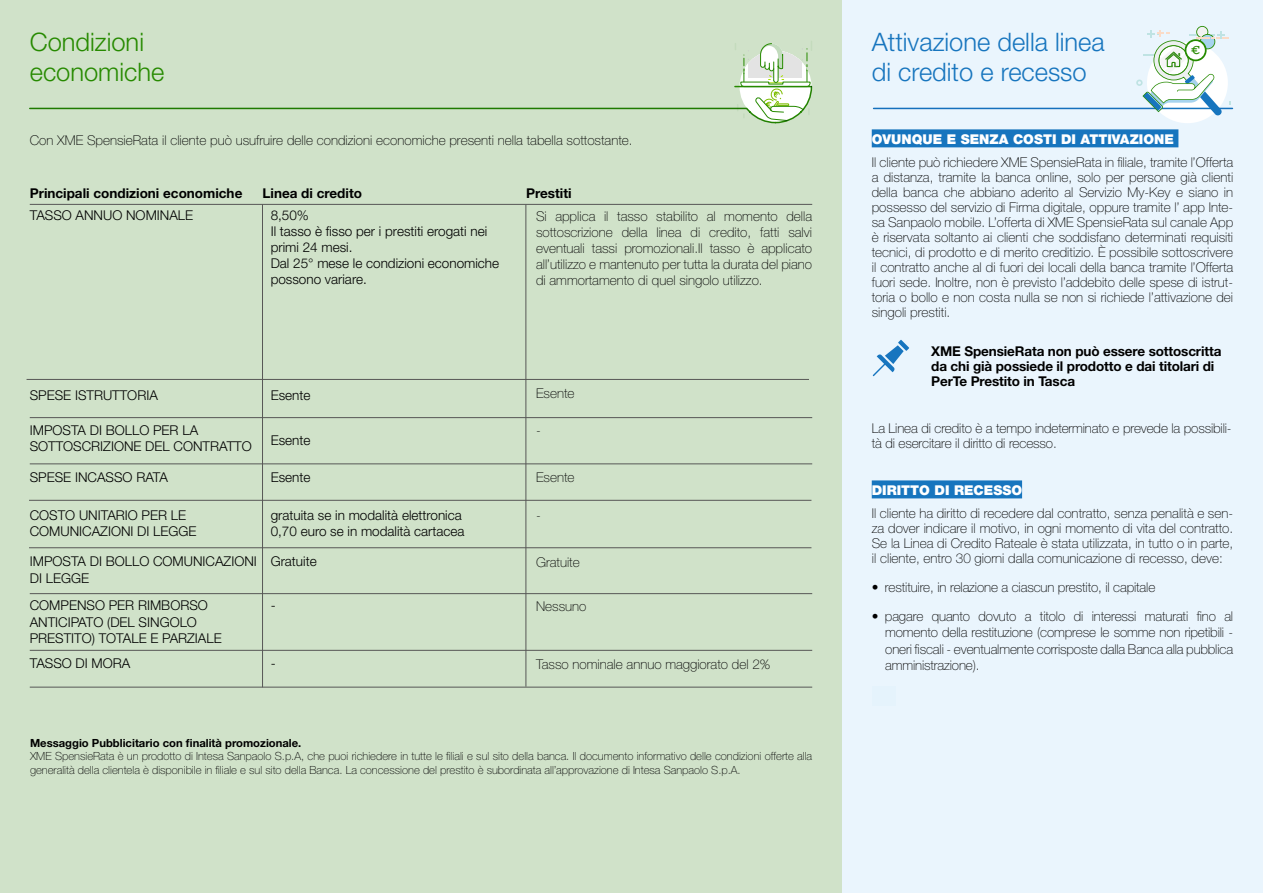
<style>
.page{position:relative;width:1263px;height:893px;background:#fff}
.page>*{position:absolute;margin:0;border:0;box-sizing:border-box;transform-origin:0 0}
.t1{font:300 25.5px/30px "Helvetica Neue LT Std";color:#1775be}
.t2{font:300 25.5px "Helvetica Neue LT Std";color:#268a00}
.t3{font:13.65px "Courier";color:#268a00}
.t4{font:100 13.5px/15px "Helvetica Neue LT Std";color:#000;text-align:justify}
.t5{font:300 13.5px/16.2px "Helvetica Neue LT Std";color:#000}
.t6{font:700 13.5px/15px "Helvetica Neue LT Std";letter-spacing:-.01em;color:#000}
.t7{font:900 13.5px "Helvetica Neue LT Std";color:#fff}
.msg{font:100 11.25px/13.5px "Helvetica Neue LT Std";color:#000}
.msg-2{font:700 11.25px "Helvetica Neue LT Std";color:#000}
</style>
<div class="page">
<div style="left:842px;top:0;width:421px;height:893px;background:#eaf5fd"></div>
<div style="left:0;top:0;width:842px;height:893px;background:#d0e2c9"></div>
<svg style="left:29px;top:41px;width:784px;height:83px"></svg>
<hr style="left:262px;top:204px;width:1px;height:483px;background:#575756">
<hr style="left:30px;top:417px;width:782px;height:1px;background:#575756">
<hr style="left:30px;top:464px;width:782px;height:1px;background:#575756">
<hr style="left:27px;top:379px;width:782px;height:1px;background:#575756">
<hr style="left:30px;top:204px;width:782px;height:1px;background:#575756">
<hr style="left:526px;top:205px;width:1px;height:482px;background:#575756">
<hr style="left:30px;top:593px;width:782px;height:1px;background:#575756">
<hr style="left:29px;top:500px;width:782px;height:1px;background:#575756">
<hr style="left:29px;top:547px;width:782px;height:1px;background:#575756">
<hr style="left:30px;top:650px;width:782px;height:1px;background:#575756">
<hr style="left:30px;top:687px;width:782px;height:1px;background:#575756">
<svg style="left:873px;top:340px;width:36px;height:36px"></svg>
<div style="left:1147px;top:42px;width:81px;height:81px;background:#fff;border-radius:50%"></div>
<hr style="left:873px;top:108px;width:359px;height:1px;background:#1775be">
<svg style="left:1136px;top:26px;width:94px;height:90px"></svg>
<div style="left:872px;top:129px;width:306px;height:18px;background:#1775be"></div>
<div style="left:872px;top:480px;width:150px;height:18px;background:#1775be"></div>
<div style="left:872px;top:686px;width:23px;height:20px;background:#e5f3fc"></div>
<p class="t2" style="left:30px;top:27px;width:116px">Condizioni</p>
<p class="t2" style="left:30px;top:57px;width:136px">economiche</p>
<p class="t4" style="left:30px;top:132px;width:604px">Con XME SpensieRata il cliente può usufruire delle condizioni economiche presenti nella tabella sottostante.</p>
<p class="t6" style="left:30px;top:185px;width:214px">Principali condizioni economiche</p>
<p class="t6" style="left:526px;top:185px;width:47px">Prestiti</p>
<p class="t6" style="left:262px;top:185px;width:101px">Linea di credito</p>
<p class="t5" style="left:271px;top:206px;width:40px">8,50%</p>
<p class="t5" style="left:271px;top:223px;width:218px">Il tasso è fisso per i prestiti erogati nei primi 24 mesi.</p>
<p class="t5" style="left:271px;top:255px;width:230px">Dal 25° mese le condizioni economiche possono variare.</p>
<p class="t5" style="left:30px;top:206px;width:165px">TASSO ANNUO NOMINALE</p>
<p class="t4" style="left:536px;top:208px;width:278px;line-height:16.2px">Si applica il tasso stabilito al momento della sottoscrizione della linea di credito, fatti salvi eventuali tassi promozionali.Il tasso è applicato all’utilizzo e mantenuto per tutta la durata del piano di ammortamento di quel singolo utilizzo.</p>
<p class="t5" style="left:30px;top:387px;width:130px">SPESE ISTRUTTORIA</p>
<p class="t5" style="left:30px;top:421px;width:223px">IMPOSTA DI BOLLO PER LA<br>SOTTOSCRIZIONE DEL CONTRATTO</p>
<p class="t5" style="left:271px;top:387px;width:41px">Esente</p>
<p class="t5" style="left:271px;top:432px;width:41px">Esente</p>
<p class="t4" style="left:536px;top:386px;width:40px">Esente</p>
<p class="t4" style="left:536px;top:422px;width:6px">-</p>
<p class="t5" style="left:30px;top:468px;width:140px">SPESE INCASSO RATA</p>
<p class="t5" style="left:271px;top:468px;width:41px">Esente</p>
<p class="t4" style="left:536px;top:469px;width:40px">Esente</p>
<p class="t5" style="left:30px;top:507px;width:158px">COSTO UNITARIO PER LE</p>
<p class="t4" style="left:536px;top:508px;width:6px">-</p>
<p class="t5" style="left:30px;top:523px;width:168px">COMUNICAZIONI DI LEGGE</p>
<p class="t5" style="left:271px;top:507px;width:193px">gratuita se in modalità elettronica</p>
<p class="t5" style="left:271px;top:523px;width:195px">0,70 euro se in modalità cartacea</p>
<p class="t5" style="left:30px;top:553px;width:229px">IMPOSTA DI BOLLO COMUNICAZIONI</p>
<p class="t4" style="left:536px;top:554px;width:45px">Gratuite</p>
<p class="t5" style="left:30px;top:569px;width:61px">DI LEGGE</p>
<p class="t5" style="left:271px;top:553px;width:48px">Gratuite</p>
<p class="t5" style="left:30px;top:597px;width:180px">COMPENSO PER RIMBORSO</p>
<p class="t4" style="left:536px;top:598px;width:52px">Nessuno</p>
<p class="t5" style="left:30px;top:613px;width:193px">ANTICIPATO (DEL SINGOLO<br>PRESTITO) TOTALE E PARZIALE</p>
<p class="t5" style="left:271px;top:597px;width:6px">-</p>
<p class="t5" style="left:30px;top:655px;width:102px">TASSO DI MORA</p>
<p class="t5" style="left:271px;top:655px;width:6px">-</p>
<p class="t4" style="left:536px;top:656px;width:236px">Tasso nominale annuo maggiorato del 2%</p>
<p class="msg-2" style="left:30px;top:736px;width:273px">Messaggio Pubblicitario con finalità promozionale.</p>
<p class="msg" style="left:30px;top:749px;width:784px">XME SpensieRata è un prodotto di Intesa Sanpaolo S.p.A, che puoi richiedere in tutte le filiali e sul sito della banca. Il documento informativo delle condizioni offerte alla generalità della clientela è disponibile in filiale e sul sito della Banca. La concessione del prestito è subordinata all’approvazione di Intesa Sanpaolo S.p.A.</p>
<p class="t1" style="left:872px;top:27px;width:234px">Attivazione della linea di credito e recesso</p>
<p class="t3" style="left:1191px;top:39px;width:10px">€</p>
<p class="t7" style="left:872px;top:131px;width:304px">OVUNQUE E SENZA COSTI DI ATTIVAZIONE</p>
<p class="t4" style="left:872px;top:155px;width:363px">Il cliente può richiedere XME SpensieRata in filiale, tramite l’Offerta a distanza, tramite la banca online, solo per persone già clienti della banca che abbiano aderito al Servizio My-Key e siano in possesso del servizio di Firma digitale, oppure tramite l’ app Inte&shy;sa Sanpaolo mobile. L’offerta di XME SpensieRata sul canale App è riservata soltanto ai clienti che soddisfano determinati requisiti tecnici, di prodotto e di merito creditizio. È possibile sottoscrivere il contratto anche al di fuori dei locali della banca tramite l’Offerta fuori sede. Inoltre, non è previsto l’addebito delle spese di istrut&shy;toria o bollo e non costa nulla se non si richiede l’attivazione dei singoli prestiti.</p>
<p class="t6" style="left:931px;top:343px;width:292px">XME SpensieRata non può essere sottoscritta da chi già possiede il prodotto e dai titolari di<br>PerTe Prestito in Tasca</p>
<p class="t4" style="left:872px;top:420px;width:361px">La Linea di credito è a tempo indeterminato e prevede la possibili&shy;tà di esercitare il diritto di recesso.</p>
<p class="t7" style="left:872px;top:482px;width:152px">DIRITTO DI RECESSO</p>
<p class="t4" style="left:872px;top:506px;width:363px">Il cliente ha diritto di recedere dal contratto, senza penalità e sen&shy;za dover indicare il motivo, in ogni momento di vita del contratto.<br>Se la Linea di Credito Rateale è stata utilizzata, in tutto o in parte, il cliente, entro 30 giorni dalla comunicazione di recesso, deve:</p>
<p class="t4" style="left:872px;top:580px;width:285px">• restituire, in relazione a ciascun prestito, il capitale</p>
<p class="t4" style="left:885px;top:608px;width:349px;line-height:16.2px;text-indent:-14px">• pagare quanto dovuto a titolo di interessi maturati fino al momento della restituzione (comprese le somme non ripetibili - oneri fiscali - eventualmente corrisposte dalla Banca alla pubblica amministrazione).</p>
</div>
